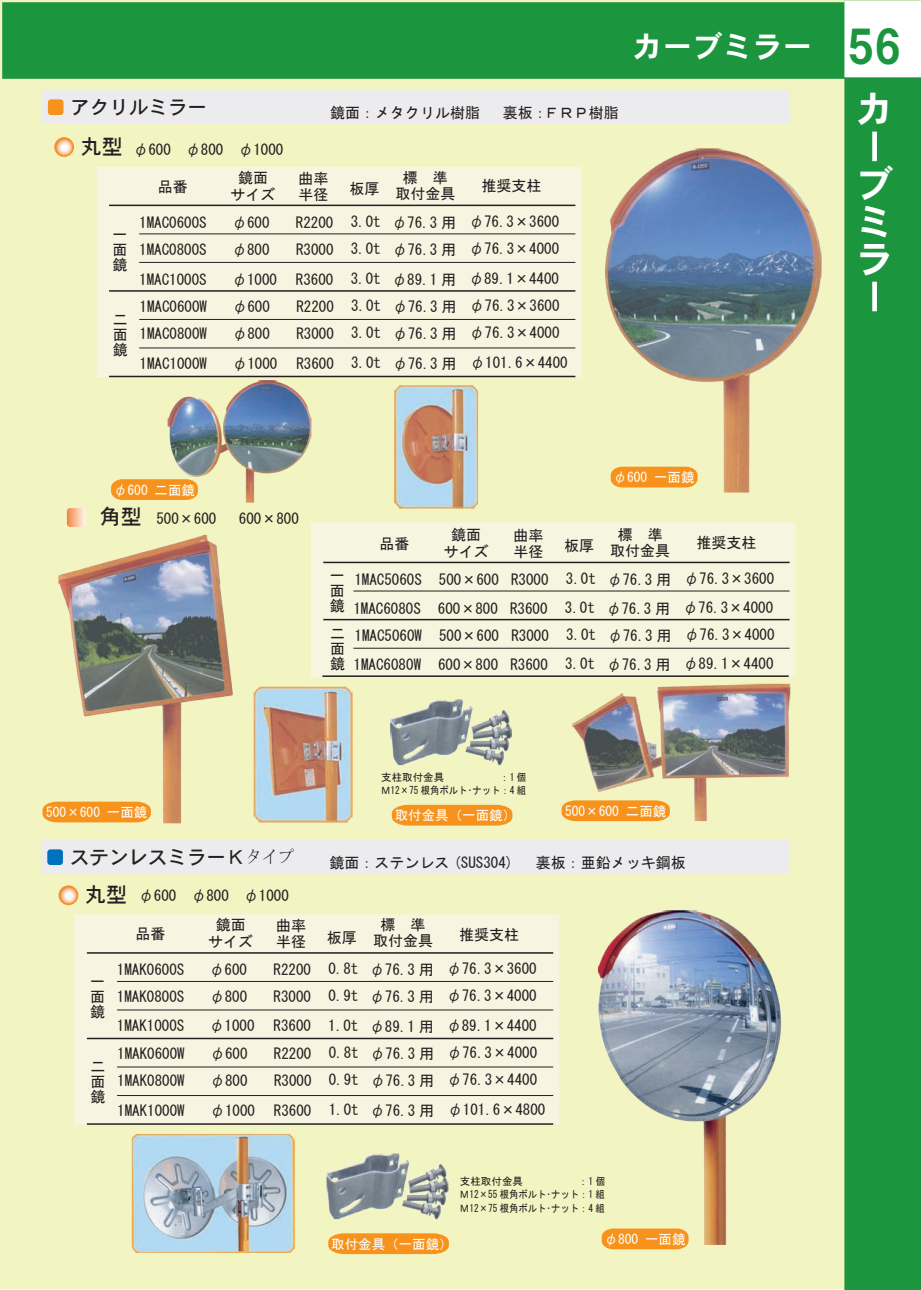
<style>
.page{position:relative;width:921px;height:1290px;background:#fff}
.page>*{position:absolute;margin:0;border:0;box-sizing:border-box;transform-origin:0 0}
.t1{font:37.5px/75px "HG Heisei Kakugothictai W7";color:#fff}
.t2{font:30px "HG Heisei Kakugothictai W7";color:#fff}
.t3{font:21px "HG Heisei Kakugothictai W5";color:#231f20}
.t4{font:19.5px "HG Heisei Kakugothictai W5";color:#231f20}
.t5{font:15px/15px "MS Gothic";color:#231f20;text-align:justify}
.t6{font:13.5px "MS Gothic";color:#fff}
.t7{font:10.5px/13.5px "MS Gothic";color:#231f20;text-align:right}
.s1{font-family:"HG Heisei Kakugothictai W5";font-size:21px}
.s2{font-size:49.5px;color:#1b953e}
.s3{font-family:"MS Mincho";font-size:18px}
</style>
<div class="page">
<div style="left:0;top:0;width:918px;height:1288px;background:#f2f4c1"></div>
<img style="left:605px;top:148px;width:216px;height:344px">
<img style="left:168px;top:380px;width:143px;height:122px">
<img style="left:394px;top:385px;width:84px;height:123px">
<div style="left:97px;top:167px;width:484px;height:210px;background:#f7f5e1"></div>
<svg style="left:109px;top:204px;width:467px;height:3px"></svg>
<svg style="left:139px;top:233px;width:437px;height:1px"></svg>
<svg style="left:139px;top:261px;width:437px;height:2px"></svg>
<svg style="left:109px;top:290px;width:467px;height:2px"></svg>
<svg style="left:139px;top:318px;width:437px;height:2px"></svg>
<svg style="left:139px;top:347px;width:437px;height:1px"></svg>
<svg style="left:109px;top:375px;width:467px;height:3px"></svg>
<svg style="left:111px;top:479px;width:87px;height:21px;background:#f69826"></svg>
<svg style="left:610px;top:466px;width:87px;height:21px;background:#f69a2a"></svg>
<img style="left:58px;top:535px;width:175px;height:288px">
<img style="left:572px;top:683px;width:218px;height:137px">
<img style="left:254px;top:686px;width:99px;height:136px">
<img style="left:390px;top:699px;width:122px;height:66px">
<div style="left:311px;top:522px;width:484px;height:155px;background:#f6f5e0"></div>
<svg style="left:323px;top:561px;width:467px;height:3px"></svg>
<svg style="left:353px;top:590px;width:437px;height:1px"></svg>
<svg style="left:323px;top:618px;width:467px;height:3px"></svg>
<svg style="left:353px;top:647px;width:437px;height:2px"></svg>
<svg style="left:322px;top:675px;width:467px;height:2px"></svg>
<svg style="left:392px;top:804px;width:120px;height:21px;background:#f69a29"></svg>
<svg style="left:43px;top:801px;width:108px;height:21px;background:#f69a28"></svg>
<svg style="left:561px;top:800px;width:109px;height:21px;background:#f69928"></svg>
<img style="left:598px;top:910px;width:184px;height:334px">
<img style="left:132px;top:1134px;width:163px;height:118px">
<img style="left:326px;top:1153px;width:122px;height:65px">
<svg style="left:328px;top:1233px;width:121px;height:20px;background:#f69826"></svg>
<svg style="left:601px;top:1228px;width:87px;height:20px;background:#f69928"></svg>
<div style="left:74px;top:914px;width:485px;height:210px;background:#f7f5e1"></div>
<svg style="left:86px;top:952px;width:468px;height:2px"></svg>
<svg style="left:117px;top:981px;width:437px;height:1px"></svg>
<svg style="left:117px;top:1009px;width:437px;height:1px"></svg>
<svg style="left:86px;top:1037px;width:468px;height:2px"></svg>
<svg style="left:117px;top:1066px;width:437px;height:1px"></svg>
<svg style="left:117px;top:1095px;width:437px;height:1px"></svg>
<svg style="left:85px;top:1123px;width:470px;height:2px"></svg>
<div style="left:42px;top:90px;width:748px;height:34px;background:#ececee"></div>
<svg style="left:48px;top:99px;width:15px;height:16px"></svg>
<svg style="left:55px;top:138px;width:18px;height:18px"></svg>
<div style="left:54px;top:137px;width:20px;height:20px;border:2px solid #f7931d;border-radius:50%"></div>
<svg style="left:67px;top:508px;width:19px;height:19px"></svg>
<div style="left:41px;top:840px;width:748px;height:34px;background:#ececee"></div>
<svg style="left:47px;top:849px;width:16px;height:15px"></svg>
<svg style="left:59px;top:886px;width:19px;height:18px"></svg>
<div style="left:59px;top:885px;width:19px;height:20px;border:2px solid #f7931d;border-radius:50%"></div>
<div style="left:844px;top:1px;width:77px;height:1288px;background:#1b953e"></div>
<div style="left:2px;top:2px;width:919px;height:77px;background:#1b953e"></div>
<div style="left:844px;top:1px;width:77px;height:76px;background:#fff"></div>
<div style="left:872px;top:131px;width:5px;height:30px;background:#fff"></div>
<div style="left:872px;top:281px;width:5px;height:30px;background:#fff"></div>
<h3 class="t4" style="left:71px;top:97px;width:138px">アクリルミラー</h3>
<p class="t5" style="left:81px;top:142px;width:204px"><span class="s1">丸型</span> φ600 φ800 φ1000</p>
<p class="t5" style="left:330px;top:105px;width:151px">鏡面：メタクリル樹脂</p>
<p class="t5" style="left:502px;top:105px;width:118px">裏板：ＦＲＰ樹脂</p>
<p class="t5" style="left:113px;top:227px;width:16px">一面鏡</p>
<p class="t5" style="left:113px;top:312px;width:16px">二面鏡</p>
<p class="t5" style="left:230px;top:170px;width:46px;line-height:16.5px;text-align:center">鏡面サイズ</p>
<p class="t5" style="left:298px;top:170px;width:31px;line-height:16.5px">曲率半径</p>
<p class="t5" style="left:349px;top:181px;width:31px">板厚</p>
<p class="t5" style="left:395px;top:169px;width:61px;line-height:16.5px;text-align:center">標 準取付金具</p>
<p class="t5" style="left:481px;top:178px;width:61px">推奨支柱</p>
<p class="t5" style="left:296px;top:214px;width:265px">R2200 3.0t φ76.3 用 φ76.3×3600</p>
<p class="t5" style="left:158px;top:179px;width:31px">品番</p>
<p class="t5" style="left:139px;top:215px;width:69px">1MAC0600S</p>
<p class="t5" style="left:232px;top:215px;width:39px">φ600</p>
<p class="t5" style="left:139px;top:242px;width:69px">1MAC0800S</p>
<p class="t5" style="left:232px;top:242px;width:39px">φ800</p>
<p class="t5" style="left:296px;top:241px;width:265px">R3000 3.0t φ76.3 用 φ76.3×4000</p>
<p class="t5" style="left:139px;top:271px;width:69px">1MAC1000S</p>
<p class="t5" style="left:232px;top:271px;width:46px">φ1000</p>
<p class="t5" style="left:296px;top:270px;width:265px">R3600 3.0t φ89.1 用 φ89.1×4400</p>
<p class="t5" style="left:140px;top:299px;width:69px">1MAC0600W</p>
<p class="t5" style="left:232px;top:299px;width:39px">φ600</p>
<p class="t5" style="left:296px;top:298px;width:265px">R2200 3.0t φ76.3 用 φ76.3×3600</p>
<p class="t5" style="left:140px;top:326px;width:69px">1MAC0800W</p>
<p class="t5" style="left:232px;top:326px;width:39px">φ800</p>
<p class="t5" style="left:296px;top:325px;width:265px">R3000 3.0t φ76.3 用 φ76.3×4000</p>
<p class="t5" style="left:140px;top:356px;width:69px">1MAC1000W</p>
<p class="t5" style="left:232px;top:356px;width:46px">φ1000</p>
<p class="t5" style="left:296px;top:355px;width:273px">R3600 3.0t φ76.3 用 φ101.6×4400</p>
<h2 class="t2" style="left:632px;top:31px;width:279px">カーブミラー <span class="s2">５６</span></h2>
<h1 class="t1" style="left:856px;top:71px;width:39px">カブ</h1>
<h1 class="t1" style="left:856px;top:202px;width:39px;line-height:37.5px">ミラ</h1>
<p class="t6" style="left:114px;top:483px;width:82px">φ600 二面鏡</p>
<p class="t5" style="left:100px;top:511px;width:118px"><span class="s1">角型</span> 500×600</p>
<p class="t5" style="left:239px;top:511px;width:61px">600×800</p>
<p class="t6" style="left:613px;top:470px;width:82px">φ600 一面鏡</p>
<p class="t5" style="left:330px;top:568px;width:16px">一面鏡</p>
<p class="t5" style="left:330px;top:626px;width:16px">二面鏡</p>
<p class="t5" style="left:379px;top:536px;width:31px">品番</p>
<p class="t5" style="left:444px;top:526px;width:46px;line-height:16.5px;text-align:center">鏡面サイズ</p>
<p class="t5" style="left:513px;top:527px;width:31px;line-height:16.5px">曲率半径</p>
<p class="t5" style="left:564px;top:537px;width:31px">板厚</p>
<p class="t5" style="left:610px;top:526px;width:61px;line-height:16.5px;text-align:center">標 準取付金具</p>
<p class="t5" style="left:696px;top:534px;width:61px">推奨支柱</p>
<p class="t5" style="left:353px;top:565px;width:423px;line-height:28.3px">1MAC5060S 500×600 R3000 3.0t φ76.3 用 φ76.3×3600<br>1MAC6080S 600×800 R3600 3.0t φ76.3 用 φ76.3×4000<br>1MAC5060W 500×600 R3000 3.0t φ76.3 用 φ76.3×4000<br>1MAC6080W 600×800 R3600 3.0t φ76.3 用 φ89.1×4400</p>
<p class="t7" style="left:381px;top:769px;width:64px">支柱取付金具</p>
<p class="t7" style="left:381px;top:769px;width:147px">：1 個<br>Ｍ12×75 根角ボルト･ナット：4 組</p>
<p class="t6" style="left:46px;top:805px;width:103px">500×600 一面鏡</p>
<p class="t6" style="left:395px;top:808px;width:123px">取付金具（一面鏡）</p>
<p class="t6" style="left:565px;top:803px;width:103px">500×600 二面鏡</p>
<h3 class="t4" style="left:70px;top:846px;width:226px">ステンレスミラーＫ<span class="s3">タイプ</span></h3>
<p class="t5" style="left:329px;top:855px;width:185px">鏡面：ステンレス (SUS304)</p>
<p class="t5" style="left:536px;top:855px;width:151px">裏板：亜鉛メッキ鋼板</p>
<h3 class="t3" style="left:85px;top:883px;width:43px">丸型</h3>
<p class="t5" style="left:139px;top:888px;width:151px">φ600 φ800 φ1000</p>
<p class="t5" style="left:90px;top:973px;width:16px">一面鏡</p>
<p class="t5" style="left:90px;top:1059px;width:17px">二面鏡</p>
<p class="t5" style="left:373px;top:915px;width:61px;line-height:16.5px;text-align:center">標 準取付金具</p>
<p class="t5" style="left:459px;top:926px;width:61px">推奨支柱</p>
<p class="t5" style="left:274px;top:960px;width:265px">R2200 0.8t φ76.3 用 φ76.3×3600</p>
<p class="t5" style="left:208px;top:916px;width:46px;line-height:16.5px;text-align:center">鏡面サイズ</p>
<p class="t5" style="left:276px;top:916px;width:31px;line-height:16.5px">曲率半径</p>
<p class="t5" style="left:136px;top:926px;width:31px">品番</p>
<p class="t5" style="left:117px;top:961px;width:69px">1MAK0600S</p>
<p class="t5" style="left:210px;top:961px;width:39px">φ600</p>
<p class="t5" style="left:327px;top:929px;width:31px">板厚</p>
<p class="t5" style="left:117px;top:989px;width:69px">1MAK0800S</p>
<p class="t5" style="left:210px;top:989px;width:39px">φ800</p>
<p class="t5" style="left:274px;top:988px;width:265px">R3000 0.9t φ76.3 用 φ76.3×4000</p>
<p class="t5" style="left:117px;top:1018px;width:69px">1MAK1000S</p>
<p class="t5" style="left:210px;top:1018px;width:46px">φ1000</p>
<p class="t5" style="left:273px;top:1017px;width:265px">R3600 1.0t φ89.1 用 φ89.1×4400</p>
<p class="t5" style="left:117px;top:1045px;width:69px">1MAK0600W</p>
<p class="t5" style="left:210px;top:1045px;width:39px">φ600</p>
<p class="t5" style="left:274px;top:1044px;width:265px">R2200 0.8t φ76.3 用 φ76.3×4000</p>
<p class="t5" style="left:117px;top:1073px;width:69px">1MAK0800W</p>
<p class="t5" style="left:210px;top:1073px;width:39px">φ800</p>
<p class="t5" style="left:274px;top:1072px;width:265px">R3000 0.9t φ76.3 用 φ76.3×4400</p>
<p class="t5" style="left:117px;top:1102px;width:69px">1MAK1000W</p>
<p class="t5" style="left:210px;top:1102px;width:46px">φ1000</p>
<p class="t5" style="left:274px;top:1101px;width:273px">R3600 1.0t φ76.3 用 φ101.6×4800</p>
<p class="t7" style="left:460px;top:1174px;width:64px">支柱取付金具</p>
<p class="t7" style="left:460px;top:1174px;width:147px;text-align:justify;text-indent:118px">：1 個Ｍ12×55 根角ボルト･ナット：1 組Ｍ12×75 根角ボルト･ナット：4 組</p>
<p class="t6" style="left:331px;top:1236px;width:123px">取付金具（一面鏡）</p>
<p class="t6" style="left:604px;top:1231px;width:82px">φ800 一面鏡</p>
</div>
